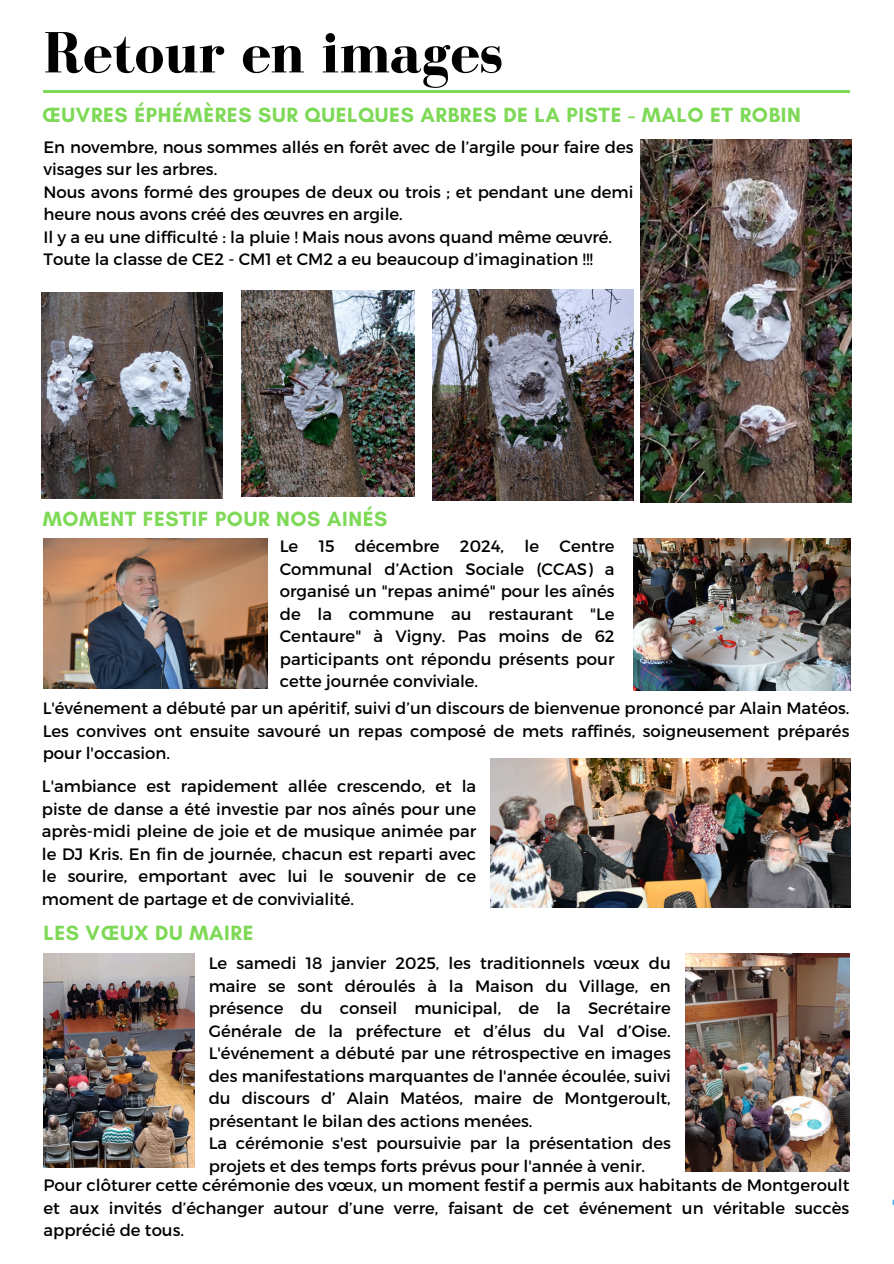
<style>
.page{position:relative;width:894px;height:1264px;background:#fff}
.page>*{position:absolute;margin:0;border:0;box-sizing:border-box;transform-origin:0 0}
.t1{font:700 59.7px "Bodoni FLF";color:#000}
.t2{font:700 21px "Glacial Indifference";letter-spacing:.03em;color:#7ed957}
.t3{font:16.5px/22.5px "Montserrat";color:#000;text-align:justify}
</style>
<div class="page">
<hr style="left:43px;top:90px;width:806px;height:2px;background:#7ed957">
<img style="left:640px;top:140px;width:210px;height:362px">
<img style="left:42px;top:293px;width:180px;height:206px">
<img style="left:432px;top:290px;width:201px;height:210px">
<img style="left:242px;top:291px;width:172px;height:205px">
<img style="left:43px;top:538px;width:224px;height:150px">
<img style="left:633px;top:538px;width:217px;height:152px">
<img style="left:490px;top:758px;width:360px;height:149px">
<img style="left:43px;top:953px;width:151px;height:214px">
<img style="left:685px;top:953px;width:164px;height:218px">
<h1 class="t1" style="left:43px;top:20px;width:460px">Retour en images</h1>
<p class="t2" style="left:42px;top:102px;width:760px">ŒUVRES ÉPHÉMÈRES SUR QUELQUES ARBRES DE LA PISTE - MALO ET ROBIN</p>
<h2 class="t3" style="left:43px;top:135px;width:591px">En novembre, nous sommes allés en forêt avec de l’argile pour faire des visages sur les arbres.</h2>
<p class="t3" style="left:43px;top:180px;width:591px">Nous avons formé des groupes de deux ou trois ; et pendant une demi heure nous avons créé des œuvres en argile.</p>
<p class="t3" style="left:43px;top:225px;width:570px">Il y a eu une difficulté : la pluie ! Mais nous avons quand même œuvré.</p>
<p class="t3" style="left:43px;top:247px;width:551px">Toute la classe de CE2 - CM1 et CM2 a eu beaucoup d’imagination !!!</p>
<p class="t2" style="left:43px;top:506px;width:346px">MOMENT FESTIF POUR NOS AINÉS</p>
<p class="t3" style="left:280px;top:534px;width:336px">Le 15 décembre 2024, le Centre Communal d’Action Sociale (CCAS) a organisé un "repas animé" pour les aînés de la commune au restaurant "Le Centaure" à Vigny. Pas moins de 62 participants ont répondu présents pour cette journée conviviale.</p>
<p class="t3" style="left:43px;top:696px;width:808px">L'événement a débuté par un apéritif, suivi d’un discours de bienvenue prononcé par Alain Matéos.<br>Les convives ont ensuite savouré un repas composé de mets raffinés, soigneusement préparés pour l'occasion.</p>
<p class="t3" style="left:42px;top:774px;width:435px">L'ambiance est rapidement allée crescendo, et la piste de danse a été investie par nos aînés pour une après-midi pleine de joie et de musique animée par le DJ Kris. En fin de journée, chacun est reparti avec le sourire, emportant avec lui le souvenir de ce moment de partage et de convivialité.</p>
<p class="t2" style="left:43px;top:920px;width:211px">LES VŒUX DU MAIRE</p>
<h2 class="t3" style="left:209px;top:951px;width:463px">Le samedi 18 janvier 2025, les traditionnels vœux du maire se sont déroulés à la Maison du Village, en présence du conseil municipal, de la Secrétaire Générale de la préfecture et d’élus du Val d’Oise.<br>L'événement a débuté par une rétrospective en images des manifestations marquantes de l'année écoulée, suivi du discours d’ Alain Matéos, maire de Montgeroult, présentant le bilan des actions menées.</h2>
<p class="t3" style="left:209px;top:1131px;width:463px">La cérémonie s'est poursuivie par la présentation des projets et des temps forts prévus pour l'année à venir.</p>
<p class="t3" style="left:43px;top:1173px;width:807px">Pour clôturer cette cérémonie des vœux, un moment festif a permis aux habitants de Montgeroult et aux invités d’échanger autour d’une verre, faisant de cet événement un véritable succès apprécié de tous.</p>
</div>
